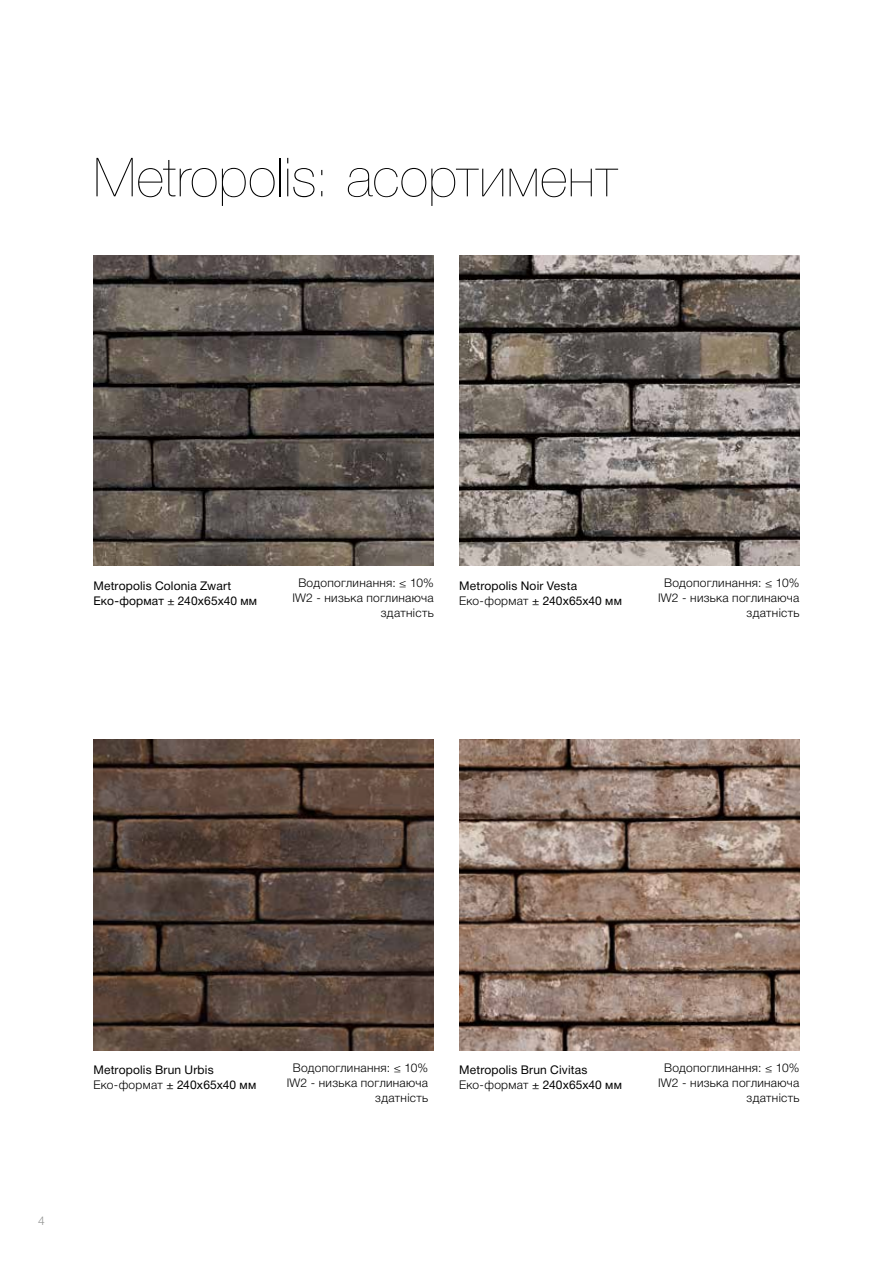
<style>
.page{position:relative;width:893px;height:1263px;background:#fff}
.page>*{position:absolute;margin:0;border:0;box-sizing:border-box;transform-origin:0 0}
.t1{font:200 54px "Helvetica Neue Cyr";letter-spacing:.01em;color:#000}
.t2{font:300 12px/15px "Helvetica Neue Cyr";letter-spacing:.025em;color:#000;text-align:right}
.t3{font:12px/15px "Helvetica Neue Cyr";letter-spacing:.015em;color:#000}
.t4{font:300 12px "Helvetica Neue Cyr";color:#919291}
.s1{font-weight:300}
</style>
<div class="page">
<img style="left:459px;top:740px;width:340px;height:310px">
<img style="left:94px;top:255px;width:340px;height:311px">
<img style="left:459px;top:255px;width:340px;height:311px">
<img style="left:94px;top:740px;width:340px;height:310px">
<h1 class="t1" style="left:94px;top:147px;width:526px">Metropolis: асортимент</h1>
<p class="t3" style="left:94px;top:578px;width:165px">Metropolis Colonia Zwart<br>Еко-формат ± 240x65x40 мм</p>
<p class="t2" style="left:292px;top:575px;width:143px">Водопоглинання: ≤ 10%<br>IW2 - низька поглинаюча здатність</p>
<p class="t3" style="left:459px;top:578px;width:164px">Metropolis Noir Vesta<br><span class="s1">Еко-формат</span> ± 240x65x40 мм</p>
<p class="t2" style="left:658px;top:575px;width:143px">Водопоглинання: ≤ 10%<br>IW2 - низька поглинаюча здатність</p>
<p class="t4" style="left:38px;top:1214px;width:8px">4</p>
<p class="t3" style="left:94px;top:1063px;width:164px">Metropolis Brun Urbis<br><span class="s1">Еко-формат</span> ± 240x65x40 мм</p>
<p class="t2" style="left:287px;top:1060px;width:143px">Водопоглинання: ≤ 10%<br>IW2 - низька поглинаюча здатність</p>
<p class="t2" style="left:658px;top:1060px;width:143px">Водопоглинання: ≤ 10%<br>IW2 - низька поглинаюча здатність</p>
<p class="t3" style="left:459px;top:1063px;width:164px">Metropolis Brun Civitas<br><span class="s1">Еко-формат</span> ± 240x65x40 мм</p>
</div>
